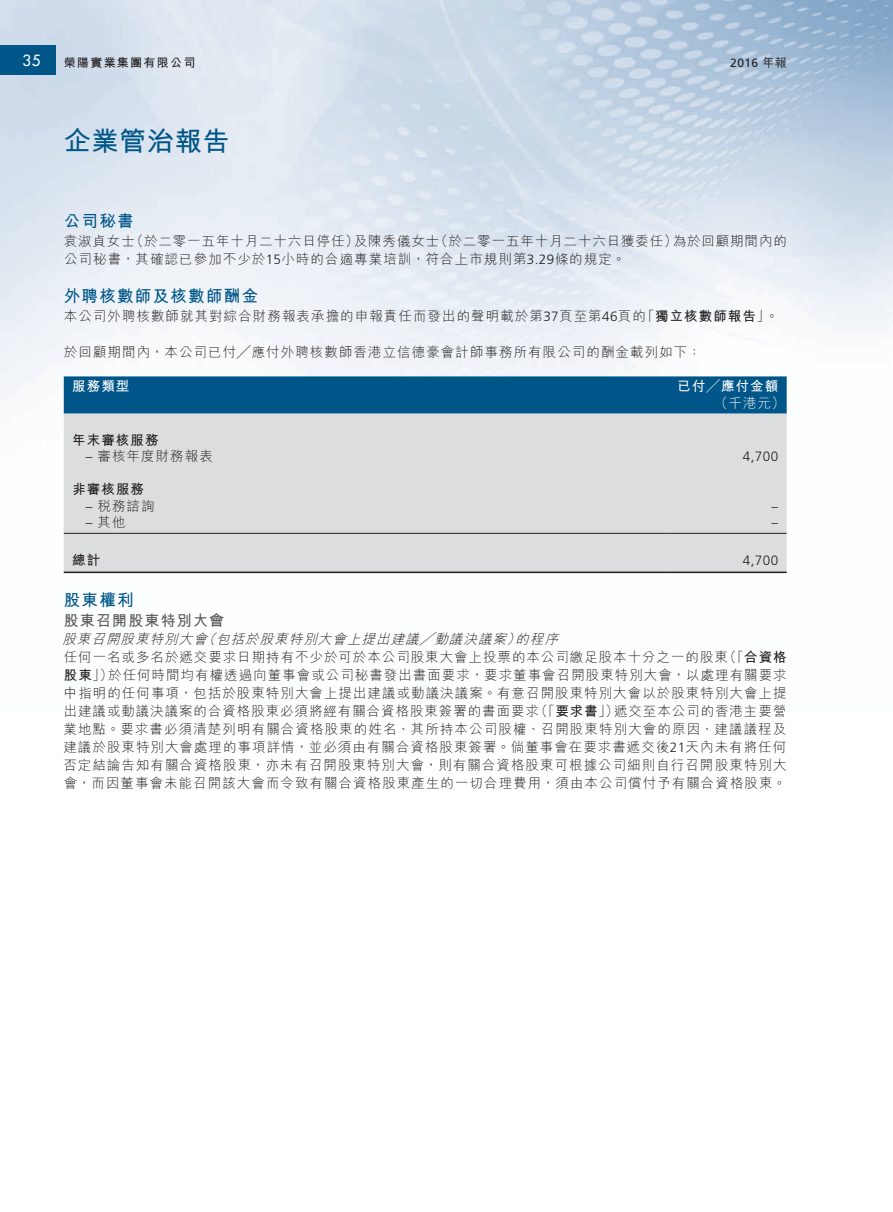
<style>
.page{position:relative;width:893px;height:1212px;background:#fff}
.page>*{position:absolute;margin:0;border:0;box-sizing:border-box;transform-origin:0 0}
.t1{font:700 27px "M Hei HK";letter-spacing:.03em;color:#005688}
.t2{font:700 16.5px "M Hei HK";letter-spacing:.08em;color:#005688}
.t3{font:700 15px "M Hei HK";letter-spacing:.08em;color:#57585a}
.t4{font:500 15px "Futura Std";color:#fff}
.t5{font:300 13.5px/18px "M Hei HK";letter-spacing:.075em;color:#231f20}
.t6{font:italic 300 13.5px "M Hei HK";color:#231f20}
.t7{font:700 13.5px "M Hei HK";letter-spacing:.08em;color:#231f20}
.t8{font:300 13.5px "Frutiger LT Std";letter-spacing:.03em;color:#231f20}
.t9{font:700 13.5px "M Hei HK";letter-spacing:.08em;color:#fff}
.t10{font:300 13.5px "M Hei HK";color:#fff}
.t11{font:700 12px "M Hei HK";letter-spacing:.11em;color:#231f20}
.t12{font:12px "Frutiger LT Std";color:#231f20}
.s1{font-family:"M Hei HK";font-weight:500}
.s2{font-family:"Frutiger LT Std"}
.s3{font-weight:300}
.s4{font-weight:700}
</style>
<div class="page">
<img style="left:0;top:0;width:893px;height:574px">
<div style="left:0;top:46px;width:55px;height:29px;background:#005688"></div>
<div style="left:64px;top:376px;width:723px;height:38px;background:#005688"></div>
<div style="left:64px;top:414px;width:723px;height:158px;background:#dcdddf"></div>
<hr style="left:64px;top:533px;width:608px;height:1px;background:#231f20">
<hr style="left:672px;top:533px;width:115px;height:1px;background:#231f20">
<hr style="left:64px;top:572px;width:608px;height:1px;background:#231f20">
<hr style="left:672px;top:572px;width:115px;height:1px;background:#231f20">
<p class="t4" style="left:23px;top:51px;width:19px">35</p>
<p class="t11" style="left:64px;top:54px;width:133px">榮陽實業集團有限公司</p>
<h1 class="t1" style="left:64px;top:121px;width:167px">企業管治報告</h1>
<p class="t12" style="left:730px;top:56px;width:58px">2016 <span class="s1">年報</span></p>
<p class="t2" style="left:64px;top:209px;width:71px">公司秘書</p>
<p class="t5" style="left:130px;top:231px;width:230px">（於二零一五年十月二十六日停任）</p>
<p class="t5" style="left:435px;top:231px;width:244px">（於二零一五年十月二十六日獲委任）</p>
<p class="t5" style="left:354px;top:231px;width:87px">及陳秀儀女士</p>
<p class="t5" style="left:64px;top:231px;width:563px">袁淑貞女士<br>公司秘書，其確認已參加不少於<span class="s2">15</span>小時的合適專業培訓，符合上市規則第<span class="s2">3.29</span>條的規定。</p>
<p class="t2" style="left:64px;top:284px;width:196px">外聘核數師及核數師酬金</p>
<p class="t5" style="left:673px;top:231px;width:116px">為於回顧期間內的</p>
<p class="t5" style="left:64px;top:306px;width:584px">本公司外聘核數師就其對綜合財務報表承擔的申報責任而發出的聲明載於第<span class="s2">37</span>頁至第<span class="s2">46</span>頁的</p>
<p class="t5" style="left:64px;top:342px;width:639px">於回顧期間內，本公司已付╱應付外聘核數師香港立信德豪會計師事務所有限公司的酬金載列如下：</p>
<p class="t9" style="left:677px;top:376px;width:102px">已付╱應付金額</p>
<p class="t7" style="left:641px;top:306px;width:130px"><span class="s3">「</span>獨立核數師報告<span class="s3">「</span></p>
<p class="t5" style="left:765px;top:306px;width:15px">。</p>
<p class="t9" style="left:72px;top:376px;width:59px">服務類型</p>
<p class="t7" style="left:72px;top:430px;width:88px">年末審核服務</p>
<p class="t5" style="left:86px;top:447px;width:129px"><span class="s2">–</span> 審核年度財務報表</p>
<p class="t7" style="left:72px;top:480px;width:73px">非審核服務</p>
<p class="t5" style="left:86px;top:496px;width:70px"><span class="s2">–</span> 稅務諮詢</p>
<p class="t5" style="left:86px;top:513px;width:41px"><span class="s2">–</span> 其他</p>
<p class="t7" style="left:72px;top:550px;width:30px">總計</p>
<p class="t2" style="left:64px;top:588px;width:71px">股東權利</p>
<p class="t3" style="left:64px;top:609px;width:162px">股東召開股東特別大會</p>
<p class="t6" style="left:420px;top:629px;width:20px">╱</p>
<p class="t6" style="left:202px;top:629px;width:20px">（</p>
<p class="t6" style="left:506px;top:629px;width:20px">）</p>
<p class="t6" style="left:62px;top:629px;width:363px">股東召開股東特別大會包括於股東特別大會上提出建議</p>
<p class="t6" style="left:434px;top:629px;width:130px">動議決議案的程序</p>
<p class="t10" style="left:715px;top:393px;width:72px">（千港元(</p>
<p class="t8" style="left:743px;top:449px;width:37px">4,700</p>
<p class="t8" style="left:771px;top:499px;width:8px">–</p>
<p class="t8" style="left:772px;top:515px;width:8px">–</p>
<p class="t8" style="left:743px;top:553px;width:37px">4,700</p>
<p class="t7" style="left:723px;top:647px;width:65px"><span class="s3">（「</span>合資格</p>
<p class="t5" style="left:108px;top:647px;width:680px;text-indent:-44px">任何一名或多名於遞交要求日期持有不少於可於本公司股東大會上投票的本公司繳足股本十分之一的股東<br>於任何時間均有權透過向董事會或公司秘書發出書面要求，要求董事會召開股東特別大會，以處理有關要求</p>
<p class="t7" style="left:64px;top:665px;width:51px">股東<span class="s3">」）</span></p>
<p class="t5" style="left:64px;top:683px;width:724px">中指明的任何事項，包括於股東特別大會上提出建議或動議決議案。有意召開股東特別大會以於股東特別大會上提</p>
<p class="t5" style="left:614px;top:701px;width:174px">遞交至本公司的香港主要營</p>
<p class="t5" style="left:534px;top:701px;width:86px">（「<span class="s4">要求書</span>」）</p>
<p class="t5" style="left:63px;top:701px;width:725px">出建議或動議決議案的合資格股東必須將經有關合資格股東簽署的書面要求<br>業地點。要求書必須清楚列明有關合資格股東的姓名、其所持本公司股權、召開股東特別大會的原因、建議議程及建議於股東特別大會處理的事項詳情，並必須由有關合資格股東簽署。倘董事會在要求書遞交後<span class="s2">21</span>天內未有將任何否定結論告知有關合資格股東，亦未有召開股東特別大會，則有關合資格股東可根據公司細則自行召開股東特別大會，而因董事會未能召開該大會而令致有關合資格股東產生的一切合理費用，須由本公司償付予有關合資格股東。</p>
</div>
